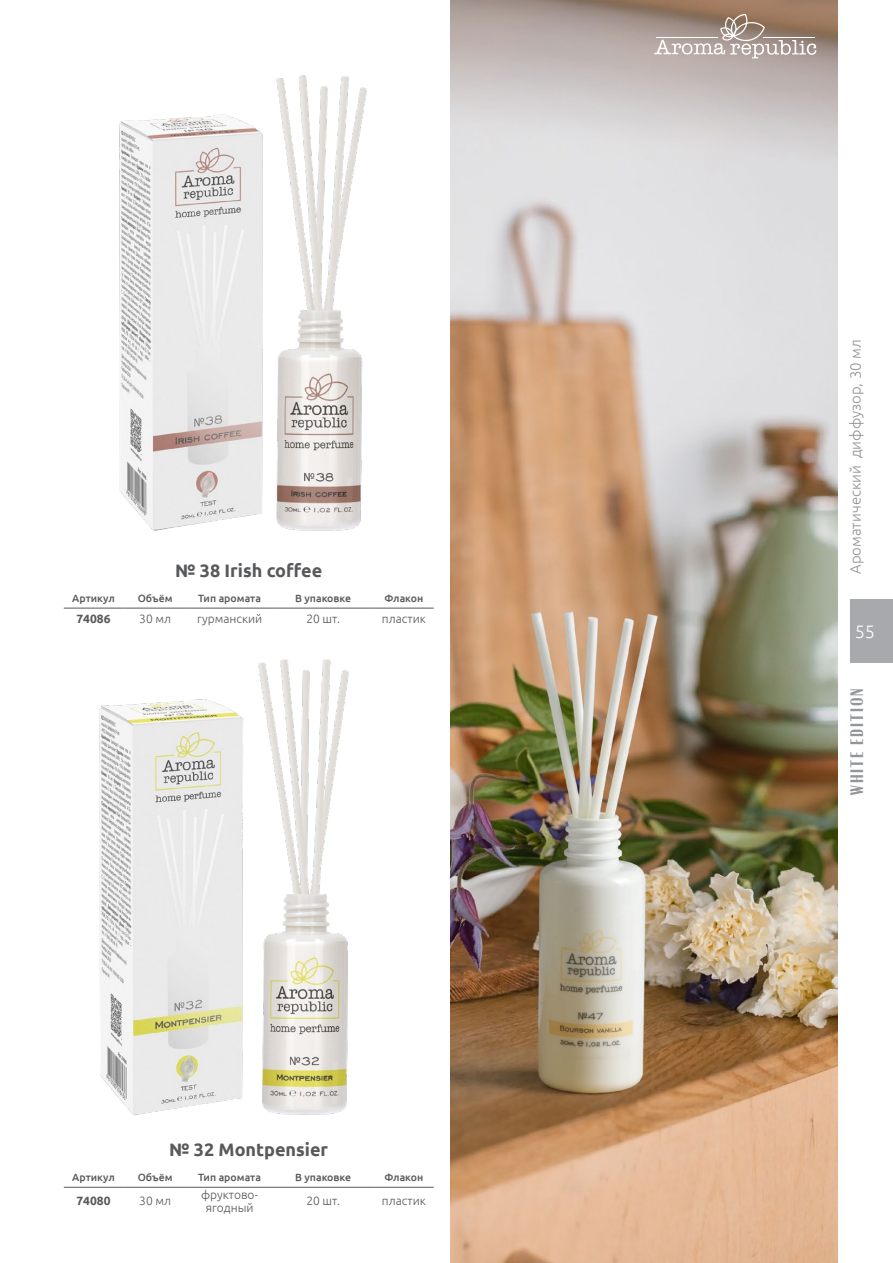
<style>
.page{position:relative;width:893px;height:1263px;background:#fff}
.page>*{position:absolute;margin:0;border:0;box-sizing:border-box;transform-origin:0 0}
.t1{font:700 18px "Ubuntu";color:#58595b}
.t2{font:18px "Moniqa Black Paragraph";letter-spacing:.1em;color:#939598}
.t3{font:300 18px "Ubuntu";color:#fff}
.t4{font:300 15px "Ubuntu";color:#939598}
.t5{font:300 12px/13.5px "Ubuntu";color:#58595b;text-align:center}
.t6{font:700 12px "Ubuntu";color:#58595b}
.t7{font:500 10.5px "Ubuntu";color:#58595b}
</style>
<div class="page">
<hr style="left:64px;top:608px;width:59px;height:1px;background:#58595b">
<hr style="left:123px;top:608px;width:64px;height:1px;background:#58595b">
<hr style="left:187px;top:608px;width:85px;height:1px;background:#58595b">
<hr style="left:272px;top:608px;width:102px;height:1px;background:#58595b">
<hr style="left:374px;top:608px;width:60px;height:1px;background:#58595b">
<hr style="left:64px;top:1187px;width:59px;height:1px;background:#58595b">
<hr style="left:123px;top:1187px;width:64px;height:1px;background:#58595b">
<hr style="left:187px;top:1187px;width:85px;height:1px;background:#58595b">
<hr style="left:272px;top:1187px;width:102px;height:1px;background:#58595b">
<hr style="left:374px;top:1187px;width:60px;height:1px;background:#58595b">
<img style="left:119px;top:75px;width:248px;height:456px">
<img style="left:99px;top:659px;width:250px;height:457px">
<img style="left:451px;top:0;width:387px;height:1263px">
<div style="left:850px;top:600px;width:43px;height:63px;background:#a7a9ac"></div>
<svg style="left:654px;top:14px;width:162px;height:44px;background:#ab9a8f"></svg>
<hr style="left:657px;top:37px;width:61px;height:1px;background:#fff">
<hr style="left:764px;top:37px;width:51px;height:1px;background:#fff">
<h1 class="t1" style="left:175px;top:559px;width:148px">№ 38 Irish coffee</h1>
<p class="t7" style="left:72px;top:591px;width:44px">Артикул</p>
<p class="t7" style="left:138px;top:591px;width:36px">Объём</p>
<p class="t7" style="left:198px;top:591px;width:64px">Тип аромата</p>
<p class="t7" style="left:295px;top:591px;width:58px">В упаковке</p>
<p class="t7" style="left:385px;top:591px;width:40px">Флакон</p>
<p class="t6" style="left:77px;top:612px;width:36px">74086</p>
<p class="t5" style="left:139px;top:612px;width:33px">30 мл</p>
<p class="t5" style="left:197px;top:612px;width:67px">гурманский</p>
<p class="t5" style="left:306px;top:612px;width:35px">20 шт.</p>
<p class="t5" style="left:382px;top:612px;width:45px">пластик</p>
<h1 class="t1" style="left:169px;top:1139px;width:160px">№ 32 Montpensier</h1>
<p class="t7" style="left:72px;top:1170px;width:44px">Артикул</p>
<p class="t7" style="left:138px;top:1170px;width:36px">Объём</p>
<p class="t7" style="left:198px;top:1170px;width:64px">Тип аромата</p>
<p class="t7" style="left:295px;top:1170px;width:58px">В упаковке</p>
<p class="t7" style="left:385px;top:1170px;width:40px">Флакон</p>
<p class="t6" style="left:77px;top:1194px;width:36px">74080</p>
<p class="t5" style="left:139px;top:1194px;width:33px">30 мл</p>
<p class="t5" style="left:201px;top:1187px;width:59px">фруктово&shy;ягодный</p>
<p class="t5" style="left:306px;top:1194px;width:35px">20 шт.</p>
<p class="t5" style="left:382px;top:1194px;width:45px">пластик</p>
<h2 class="t4" style="left:846px;top:574px;width:236px;rotate:-90deg">Ароматический диффузор, 30 мл</h2>
<h1 class="t3" style="left:855px;top:621px;width:22px">55</h1>
<h1 class="t2" style="left:849px;top:795px;width:108px;rotate:-90deg">White edition</h1>
</div>
